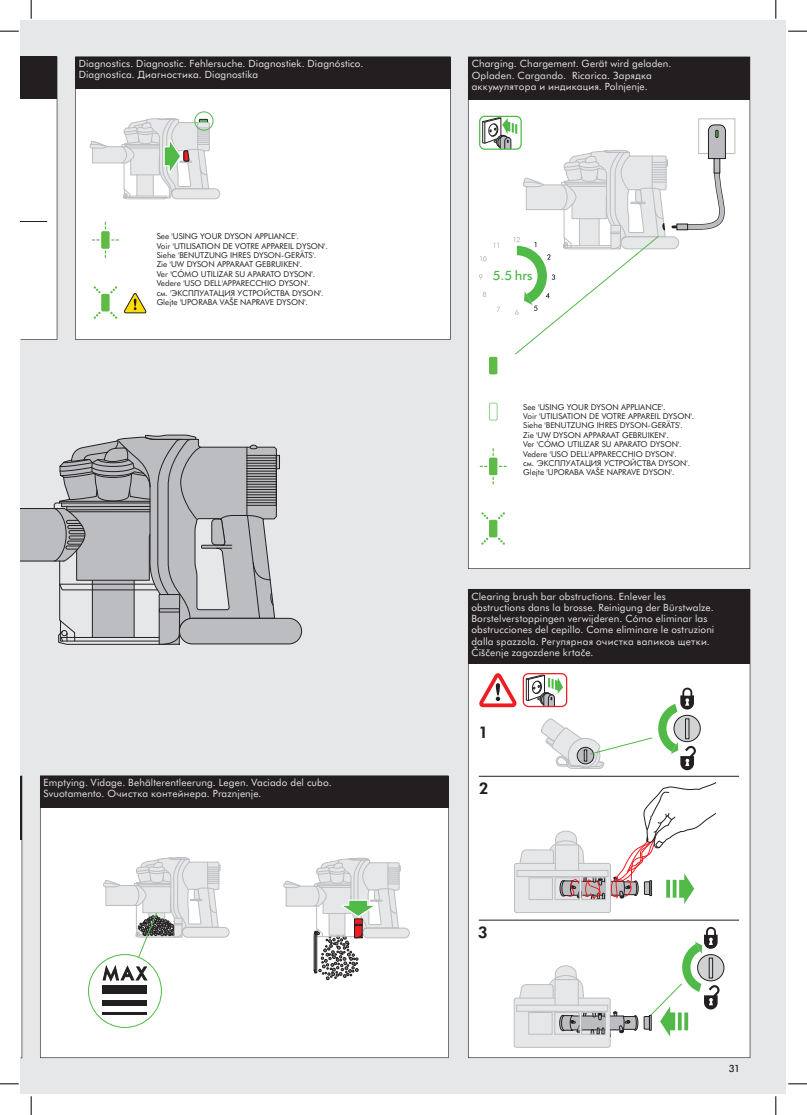
<style>
.page{position:relative;width:807px;height:1115px;background:#fff}
.page>*{position:absolute;margin:0;border:0;box-sizing:border-box;transform-origin:0 0}
.t1{font:800 16.12px "Futura BT";color:#231f20}
.t2{font:500 13px "Futura BT";color:#51b948}
.t3{font:10px/11.2px "Futura BT";letter-spacing:.015em;color:#e6e7e9}
.t4{font:500 10px "Futura BT";color:#231f20}
.t5{font:8.12px/9.4px "Futura BT";color:#231f20}
</style>
<div class="page">
<div style="left:21px;top:21px;width:765px;height:1073px;background:#e6e7e9"></div>
<div style="left:468px;top:57px;width:282px;height:512px;background:#fff"></div>
<div style="left:468px;top:57px;width:281px;height:42px;background:#231f20"></div>
<svg style="left:21px;top:775px;width:1px;height:283px"></svg>
<hr style="left:21px;top:776px;width:1px;height:63px;background:#231f20">
<div style="left:40px;top:775px;width:408px;height:283px;background:#fff"></div>
<div style="left:40px;top:776px;width:408px;height:31px;background:#231f20"></div>
<div style="left:75px;top:56px;width:375px;height:284px;background:#fff"></div>
<div style="left:75px;top:57px;width:375px;height:31px;background:#231f20"></div>
<div style="left:468px;top:589px;width:282px;height:469px;background:#fff"></div>
<div style="left:468px;top:589px;width:281px;height:75px;background:#231f20"></div>
<div style="left:182px;top:927px;width:47px;height:10px;background:#e6e7e9;border-radius:5px"></div>
<div style="left:182px;top:927px;width:47px;height:10px;border:1px solid #bcbdc0;border-radius:5px"></div>
<div style="left:88px;top:954px;width:73px;height:73px;background:#fff;border-radius:50%"></div>
<svg style="left:102px;top:857px;width:118px;height:135px"></svg>
<div style="left:103px;top:985px;width:44px;height:9px;background:#231f20"></div>
<div style="left:103px;top:999px;width:44px;height:6px;background:#231f20"></div>
<hr style="left:103px;top:1011px;width:44px;height:3px;background:#231f20">
<div style="left:363px;top:928px;width:46px;height:10px;background:#e6e7e9;border-radius:5px"></div>
<div style="left:362px;top:928px;width:47px;height:10px;border:1px solid #bcbdc0;border-radius:5px"></div>
<svg style="left:283px;top:857px;width:117px;height:123px"></svg>
<svg style="left:21px;top:57px;width:36px;height:283px;background:#dddcdc"></svg>
<svg style="left:489px;top:403px;width:8px;height:17px"></svg>
<div style="left:489px;top:357px;width:8px;height:17px;background:#5fbb46;border-radius:2px"></div>
<div style="left:489px;top:520px;width:8px;height:17px;background:#5fbb46;border-radius:2px"></div>
<svg style="left:481px;top:512px;width:7px;height:7px"></svg>
<svg style="left:498px;top:512px;width:7px;height:7px"></svg>
<svg style="left:498px;top:538px;width:7px;height:7px"></svg>
<svg style="left:481px;top:538px;width:7px;height:7px"></svg>
<div style="left:489px;top:457px;width:8px;height:18px;background:#5fbb46;border-radius:2px"></div>
<svg style="left:124px;top:292px;width:23px;height:22px"></svg>
<div style="left:101px;top:294px;width:9px;height:17px;background:#5fbb46;border-radius:2px"></div>
<svg style="left:110px;top:286px;width:7px;height:7px"></svg>
<svg style="left:93px;top:286px;width:8px;height:7px"></svg>
<svg style="left:93px;top:312px;width:8px;height:7px"></svg>
<svg style="left:110px;top:312px;width:7px;height:7px"></svg>
<div style="left:101px;top:231px;width:9px;height:18px;background:#5fbb46;border-radius:2px"></div>
<svg style="left:112px;top:239px;width:6px;height:2px"></svg>
<svg style="left:92px;top:239px;width:7px;height:2px"></svg>
<div style="left:172px;top:189px;width:48px;height:10px;background:#e6e7e9;border-radius:5px"></div>
<div style="left:171px;top:188px;width:49px;height:11px;border:1px solid #bcbdc0;border-radius:5px"></div>
<svg style="left:90px;top:118px;width:120px;height:82px"></svg>
<div style="left:194px;top:112px;width:19px;height:18px;border:1px solid #51b948;border-radius:50%"></div>
<div style="left:276px;top:455px;width:4px;height:14px;border:1px solid #231f20"></div>
<svg style="left:21px;top:434px;width:256px;height:211px"></svg>
<div style="left:179px;top:618px;width:122px;height:26px;background:#bcbdc0;border-radius:13px"></div>
<div style="left:179px;top:618px;width:123px;height:26px;border:1px solid #231f20;border-radius:13px"></div>
<hr style="left:478px;top:920px;width:261px;height:1px;background:#231f20">
<div style="left:697px;top:954px;width:26px;height:27px;background:#d1d2d4;border-radius:50%"></div>
<div style="left:697px;top:954px;width:27px;height:27px;border:1px solid #231f20;border-radius:50%"></div>
<svg style="left:514px;top:927px;width:205px;height:120px"></svg>
<hr style="left:478px;top:776px;width:261px;height:1px;background:#231f20">
<svg style="left:540px;top:717px;width:112px;height:52px"></svg>
<svg style="left:673px;top:715px;width:27px;height:26px"></svg>
<div style="left:673px;top:715px;width:27px;height:27px;border:1px solid #231f20;border-radius:50%"></div>
<svg style="left:658px;top:687px;width:37px;height:83px;background:#bdccbc"></svg>
<svg style="left:514px;top:777px;width:201px;height:136px"></svg>
<svg style="left:479px;top:117px;width:257px;height:238px;background:#f3f4f3"></svg>
<div style="left:479px;top:116px;width:42px;height:34px;border:1px solid #51b948;border-radius:5px"></div>
<svg style="left:476px;top:669px;width:41px;height:40px;background:#f3c2c4"></svg>
<div style="left:522px;top:673px;width:45px;height:34px;border:1px solid #ee1d23;border-radius:5px"></div>
<svg style="left:525px;top:675px;width:38px;height:31px"></svg>
<svg style="left:0;top:30px;width:19px;height:2px"></svg>
<svg style="left:788px;top:30px;width:18px;height:2px"></svg>
<svg style="left:0;top:1083px;width:19px;height:1px"></svg>
<svg style="left:788px;top:1083px;width:18px;height:1px"></svg>
<svg style="left:30px;top:0;width:2px;height:19px"></svg>
<svg style="left:30px;top:1096px;width:2px;height:19px"></svg>
<svg style="left:775px;top:0;width:1px;height:19px"></svg>
<svg style="left:775px;top:1096px;width:1px;height:19px"></svg>
<p class="t3" style="left:79px;top:58px;width:286px">Diagnostics. Diagnostic. Fehlersuche. Diagnostiek. Diagnóstico.<br>Diagnostica. Диагностика. Diagnostika</p>
<p class="t5" style="left:157px;top:231px;width:173px">See 'USING YOUR DYSON APPLIANCE'.<br>Voir 'UTILISATION DE VOTRE APPAREIL DYSON'.<br>Siehe 'BENUTZUNG IHRES DYSON-GERÄTS'.<br>Zie 'UW DYSON APPARAAT GEBRUIKEN'.<br>Ver 'CÓMO UTILIZAR SU APARATO DYSON'.<br>Vedere 'USO DELL'APPARECCHIO DYSON'.<br>см. 'ЭКСПЛУАТАЦИЯ УСТРОЙСТВА DYSON'.<br>Glejte 'UPORABA VAŠE NAPRAVE DYSON'.</p>
<p class="t3" style="left:44px;top:776px;width:289px">Emptying. Vidage. Behälterentleerung. Legen. Vaciado del cubo.<br>Svuotamento. Очистка контейнера. Praznjenje.</p>
<p class="t3" style="left:471px;top:58px;width:201px">Charging. Chargement. Gerät wird geladen.<br>Opladen. Cargando. Ricarica. Зарядка аккумулятора и индикация. Polnjenje.</p>
<h2 class="t2" style="left:492px;top:267px;width:42px">5.5 hrs</h2>
<p class="t5" style="left:523px;top:402px;width:173px">See 'USING YOUR DYSON APPLIANCE'.<br>Voir 'UTILISATION DE VOTRE APPAREIL DYSON'.<br>Siehe 'BENUTZUNG IHRES DYSON-GERÄTS'.<br>Zie 'UW DYSON APPARAAT GEBRUIKEN'.<br>Ver 'CÓMO UTILIZAR SU APARATO DYSON'.<br>Vedere 'USO DELL'APPARECCHIO DYSON'.<br>см. 'ЭКСПЛУАТАЦИЯ УСТРОЙСТВА DYSON'.<br>Glejte 'UPORABA VAŠE NAPRAVE DYSON'.</p>
<p class="t3" style="left:471px;top:590px;width:244px">Clearing brush bar obstructions. Enlever les obstructions dans la brosse. Reinigung der Bürstwalze.<br>Borstelverstoppingen verwijderen. Cómo eliminar las obstrucciones del cepillo. Come eliminare le ostruzioni dalla spazzola. Регулярная очистка валиков щетки.<br>Čiščenje zagozdene krtače.</p>
<h1 class="t1" style="left:478px;top:721px;width:11px">1</h1>
<h1 class="t1" style="left:478px;top:777px;width:11px">2</h1>
<h1 class="t1" style="left:478px;top:922px;width:11px">3</h1>
<p class="t4" style="left:728px;top:1061px;width:13px">31</p>
</div>
